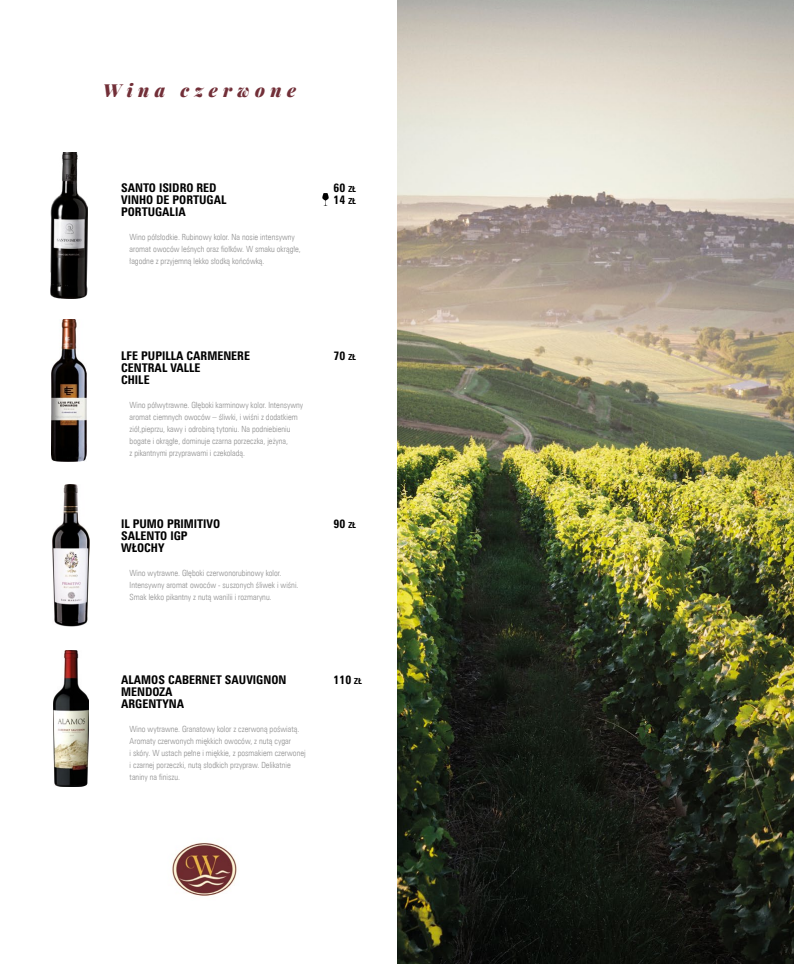
<style>
.page{position:relative;width:794px;height:964px;background:#fff}
.page>*{position:absolute;margin:0;border:0;box-sizing:border-box;transform-origin:0 0}
.t1{font:italic 900 18px "Playfair Display";letter-spacing:.3em;color:#722f38}
.t2{font:700 12px/12px "Zurich Cn EU";color:#000}
.t3{font:8.5px/12px "Zurich Lt Cn EU";color:#929292}
.s1{font-size:8.4px}
</style>
<div class="page">
<img style="left:397px;top:0;width:397px;height:964px">
<svg style="left:322px;top:193px;width:7px;height:13px"></svg>
<img style="left:51px;top:152px;width:36px;height:146px">
<img style="left:51px;top:320px;width:36px;height:141px">
<img style="left:53px;top:484px;width:37px;height:142px">
<img style="left:172px;top:842px;width:65px;height:54px">
<img style="left:54px;top:650px;width:35px;height:136px">
<h1 class="t1" style="left:103px;top:75px;width:194px">Wina czerwone</h1>
<h2 class="t2" style="left:121px;top:182px;width:107px">SANTO ISIDRO RED<br>VINHO DE PORTUGAL<br>PORTUGALIA</h2>
<p class="t3" style="left:130px;top:231px;width:173px">Wino półsłodkie. Rubinowy kolor. Na nosie intensywny aromat owoców leśnych oraz fiołków. W smaku okrągłe, łagodne z przyjemną lekko słodką końcówką.</p>
<h2 class="t2" style="left:333px;top:182px;width:24px">60 <span class="s1">ZŁ<br></span>14 <span class="s1">ZŁ</span></h2>
<h2 class="t2" style="left:121px;top:350px;width:130px">LFE PUPILLA CARMENERE<br>CENTRAL VALLE<br>CHILE</h2>
<p class="t3" style="left:130px;top:399px;width:175px">Wino półwytrawne. Głęboki karminowy kolor. Intensywny aromat ciemnych owoców – śliwki, i wiśni z dodatkiem ziół,pieprzu, kawy i odrobiną tytoniu. Na podniebieniu bogate i okrągłe, dominuje czarna porzeczka, jeżyna,<br>z pikantnymi przyprawami i czekoladą.</p>
<h2 class="t2" style="left:121px;top:518px;width:101px">IL PUMO PRIMITIVO<br>SALENTO IGP<br>WŁOCHY</h2>
<p class="t3" style="left:130px;top:567px;width:170px">Wino wytrawne. Głęboki czerwonorubinowy kolor.<br>Intensywny aromat owoców - suszonych śliwek i wiśni.<br>Smak lekko pikantny z nutą wanilii i rozmarynu.</p>
<h2 class="t2" style="left:333px;top:350px;width:24px">70 <span class="s1">ZŁ</span></h2>
<h2 class="t2" style="left:333px;top:518px;width:24px">90 <span class="s1">ZŁ</span></h2>
<h2 class="t2" style="left:121px;top:674px;width:167px">ALAMOS CABERNET SAUVIGNON<br>MENDOZA<br>ARGENTYNA</h2>
<p class="t3" style="left:130px;top:723px;width:178px">Wino wytrawne. Granatowy kolor z czerwoną poświatą.<br>Aromaty czerwonych miękkich owoców, z nutą cygar<br>i skóry. W ustach pełne i miękkie, z posmakiem czerwonej i czarnej porzeczki, nutą słodkich przypraw. Delikatnie taniny na finiszu.</p>
<h2 class="t2" style="left:333px;top:674px;width:30px">110 <span class="s1">ZŁ</span></h2>
</div>
